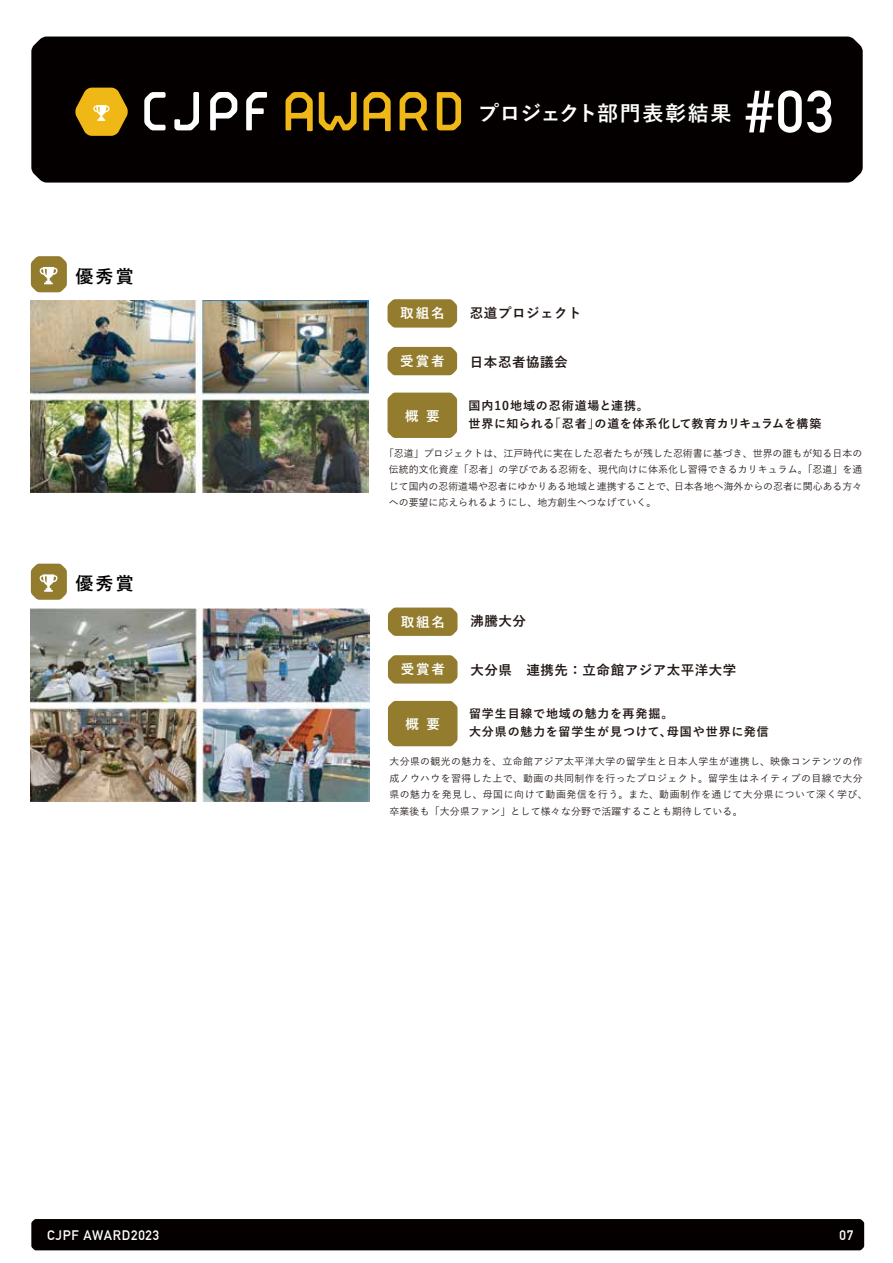
<style>
.page{position:relative;width:893px;height:1263px;background:#fff}
.page>*{position:absolute;margin:0;border:0;box-sizing:border-box;transform-origin:0 0}
.t1{font:700 58.5px "DIN Alternate";color:#fff}
.t2{font:700 21px "Yu Go";letter-spacing:.02em;color:#fff}
.t3{font:700 18px "Yu Go";letter-spacing:.12em;color:#040000}
.t4{font:700 13.5px "Yu Go";letter-spacing:.04em;color:#221815}
.t5{font:700 13.5px "Yu Go";letter-spacing:.14em;color:#fff}
.t6{font:700 13.5px "DIN Alternate";letter-spacing:.06em;color:#fff}
.t7{font:700 12px/18px "Yu Go";letter-spacing:.05em;color:#221815}
.t8{font:700 12px/18px "Yu Go";letter-spacing:.07em;color:#221815}
.t9{font:500 9.9px/16.5px "Yu Go";letter-spacing:.04em;color:#221815;text-align:justify}
</style>
<div class="page">
<img style="left:31px;top:608px;width:338px;height:193px">
<img style="left:31px;top:301px;width:337px;height:192px">
<div style="left:31px;top:37px;width:832px;height:146px;background:#040000"></div>
<svg style="left:144px;top:92px;width:22px;height:38px"></svg>
<svg style="left:174px;top:92px;width:25px;height:38px"></svg>
<svg style="left:210px;top:92px;width:27px;height:38px"></svg>
<svg style="left:246px;top:92px;width:21px;height:38px"></svg>
<svg style="left:75px;top:88px;width:53px;height:48px;background:#be941d"></svg>
<svg style="left:319px;top:92px;width:38px;height:38px"></svg>
<svg style="left:400px;top:92px;width:28px;height:38px"></svg>
<svg style="left:437px;top:92px;width:24px;height:38px"></svg>
<svg style="left:286px;top:92px;width:27px;height:39px"></svg>
<svg style="left:363px;top:92px;width:28px;height:39px"></svg>
<div style="left:31px;top:1219px;width:833px;height:31px;background:#040000"></div>
<svg style="left:31px;top:256px;width:36px;height:36px"></svg>
<svg style="left:31px;top:564px;width:36px;height:36px"></svg>
<svg style="left:387px;top:299px;width:70px;height:29px;background:#99843a"></svg>
<div style="left:387px;top:347px;width:70px;height:28px;background:#937c2d"></div>
<div style="left:387px;top:393px;width:70px;height:45px;background:#937c2d"></div>
<svg style="left:388px;top:607px;width:69px;height:29px;background:#988338"></svg>
<div style="left:388px;top:655px;width:69px;height:28px;background:#937c2d"></div>
<div style="left:388px;top:701px;width:69px;height:45px;background:#937c2d"></div>
<h3 class="t3" style="left:75px;top:266px;width:60px">優秀賞</h3>
<h3 class="t3" style="left:75px;top:574px;width:60px">優秀賞</h3>
<h2 class="t2" style="left:478px;top:101px;width:255px">プロジェクト部門表彰結果</h2>
<h1 class="t1" style="left:745px;top:67px;width:90px">#03</h1>
<h3 class="t5" style="left:400px;top:306px;width:46px">取組名</h3>
<h3 class="t5" style="left:400px;top:353px;width:46px">受賞者</h3>
<h3 class="t5" style="left:405px;top:408px;width:36px">概 要</h3>
<h3 class="t4" style="left:470px;top:305px;width:113px">忍道プロジェクト</h3>
<h3 class="t4" style="left:470px;top:354px;width:99px">日本忍者協議会</h3>
<p class="t7" style="left:469px;top:397px;width:354px">国内10地域の忍術道場と連携。<br>世界に知られる「忍者」の道を体系化して教育カリキュラムを構築</p>
<p class="t9" style="left:389px;top:444px;width:475px;text-indent:-5px">「忍道」プロジェクトは、江戸時代に実在した忍者たちが残した忍術書に基づき、世界の誰もが知る日本の伝統的文化資産「忍者」の学びである忍術を、現代向けに体系化し習得できるカリキュラム。「忍道」を通じて国内の忍術道場や忍者にゆかりある地域と連携することで、日本各地へ海外からの忍者に関心ある方々への要望に応えられるようにし、地方創生へつなげていく。</p>
<h3 class="t5" style="left:401px;top:614px;width:46px">取組名</h3>
<h3 class="t5" style="left:401px;top:662px;width:46px">受賞者</h3>
<h3 class="t5" style="left:406px;top:716px;width:36px">概 要</h3>
<h3 class="t4" style="left:470px;top:613px;width:57px">沸騰大分</h3>
<h3 class="t4" style="left:470px;top:663px;width:267px">大分県　連携先：立命館アジア太平洋大学</h3>
<p class="t8" style="left:469px;top:705px;width:301px">留学生目線で地域の魅力を再発掘。<br>大分県の魅力を留学生が見つけて、母国や世界に発信</p>
<p class="t9" style="left:389px;top:752px;width:480px;text-align:left">大分県の観光の魅力を、立命館アジア太平洋大学の留学生と日本人学生が連携し、映像コンテンツの作成ノウハウを習得した上で、動画の共同制作を行ったプロジェクト。留学生はネイティブの目線で大分県の魅力を発見し、母国に向けて動画発信を行う。また、動画制作を通じて大分県について深く学び、卒業後も「大分県ファン」として様々な分野で活躍することも期待している。</p>
<h3 class="t6" style="left:47px;top:1224px;width:114px">CJPF AWARD2023</h3>
<h3 class="t6" style="left:840px;top:1224px;width:15px">07</h3>
</div>
